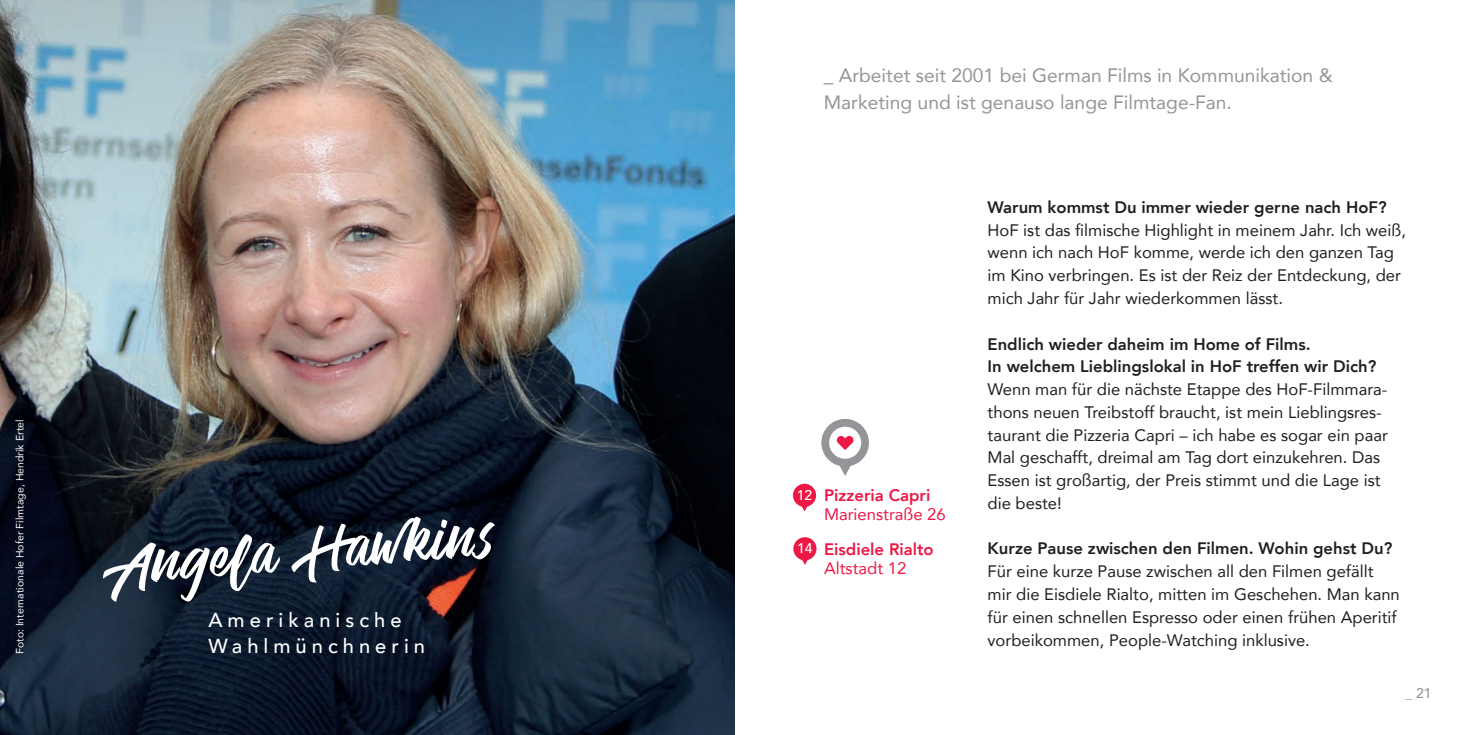
<style>
.page{position:relative;width:1469px;height:735px;background:#fff}
.page>*{position:absolute;margin:0;border:0;box-sizing:border-box;transform-origin:0 0}
.t1{font:64.75px "Venetian";color:#fff}
.t2{font:500 20.12px/26.2px "Avenir";letter-spacing:.25em;color:#fff}
.t3{font:19.25px/26.2px "Avenir";color:#939598}
.t4{font:16.62px/22.8px "Avenir";color:#231f20}
.t5{font:800 16.62px/22.8px "Avenir";color:#231f20}
.t6{font:800 16.62px "Avenir";color:#ed1845}
.t7{font:16.62px "Avenir";color:#ed1845}
.t8{font:500 14px "Avenir";color:#fff}
.t9{font:500 14px "Avenir";color:#939598}
.t10{font:10.5px "Avenir";color:#fff}
</style>
<div class="page">
<img style="left:0;top:0;width:734px;height:734px">
<svg style="left:821px;top:419px;width:48px;height:56px"></svg>
<svg style="left:793px;top:483px;width:23px;height:28px"></svg>
<svg style="left:793px;top:537px;width:23px;height:27px"></svg>
<p class="t10" style="left:12px;top:653px;width:236px;rotate:-90deg">Foto: Internationale Hofer Filmtage, Hendrik Ertel</p>
<h1 class="t1" style="left:100px;top:526px;width:391px;rotate:-5deg">Angela Hawkins</h1>
<p class="t2" style="left:208px;top:605px;width:218px">Amerikanische<br>Wahlmünchnerin</p>
<p class="t3" style="left:823px;top:62px;width:510px">_ Arbeitet seit 2001 bei German Films in Kommunikation &amp;<br>Marketing und ist genauso lange Filmtage-Fan.</p>
<p class="t8" style="left:796px;top:482px;width:17px">12</p>
<p class="t8" style="left:797px;top:536px;width:17px">14</p>
<p class="t6" style="left:824px;top:482px;width:108px">Pizzeria Capri</p>
<p class="t7" style="left:824px;top:501px;width:123px">Marienstraße 26</p>
<p class="t6" style="left:824px;top:535px;width:111px">Eisdiele Rialto</p>
<p class="t7" style="left:824px;top:554px;width:84px">Altstadt 12</p>
<p class="t5" style="left:987px;top:196px;width:400px">Warum kommst Du immer wieder gerne nach HoF?</p>
<p class="t4" style="left:987px;top:218px;width:420px">HoF ist das filmische Highlight in meinem Jahr. Ich weiß, wenn ich nach HoF komme, werde ich den ganzen Tag im Kino verbringen. Es ist der Reiz der Entdeckung, der mich Jahr für Jahr wiederkommen lässt.</p>
<p class="t5" style="left:987px;top:332px;width:390px">Endlich wieder daheim im Home of Films.<br>In welchem Lieblingslokal in HoF treffen wir Dich?</p>
<p class="t4" style="left:987px;top:377px;width:402px">Wenn man für die nächste Etappe des HoF-Filmmara&shy;thons neuen Treibstoff braucht, ist mein Lieblingsres&shy;taurant die Pizzeria Capri – ich habe es sogar ein paar Mal geschafft, dreimal am Tag dort einzukehren. Das Essen ist großartig, der Preis stimmt und die Lage ist die beste!</p>
<p class="t5" style="left:987px;top:537px;width:406px">Kurze Pause zwischen den Filmen. Wohin gehst Du?</p>
<p class="t4" style="left:987px;top:559px;width:414px">Für eine kurze Pause zwischen all den Filmen gefällt mir die Eisdiele Rialto, mitten im Geschehen. Man kann für einen schnellen Espresso oder einen frühen Aperitif vorbeikommen, People-Watching inklusive.</p>
<p class="t9" style="left:1405px;top:680px;width:28px">_ 21</p>
</div>
